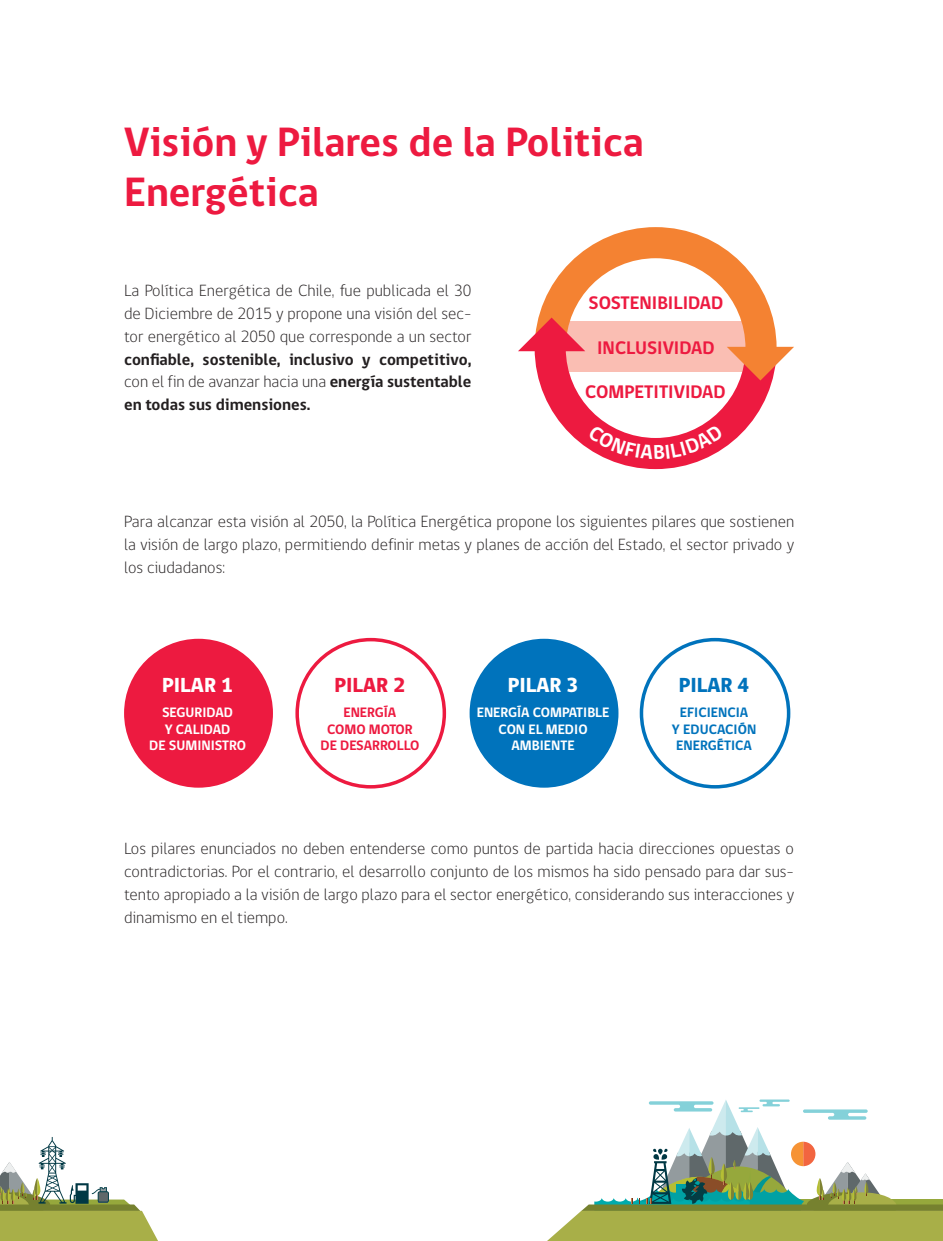
<style>
.page{position:relative;width:943px;height:1241px;background:#fff}
.page>*{position:absolute;margin:0;border:0;box-sizing:border-box;transform-origin:0 0}
.t1{font:700 42px/50.4px "gob CL";color:#ed1a40}
.t2{font:800 20.82px "gob CL";color:#fff}
.t3{font:800 20.82px "gob CL";color:#ed1a40}
.t4{font:800 20.82px "gob CL";color:#0073bc}
.t5{font:700 18.72px "gob CL";color:#ed1a40}
.t6{font:300 16.62px/22.8px "gob CL";color:#231f20;text-align:justify}
.t7{font:700 16.62px/22.8px "gob CL";color:#231f20;text-align:justify}
.t8{font:700 14px/16.8px "gob CL";color:#fff;text-align:center}
.t9{font:700 14px/16.8px "gob CL";color:#0073bc;text-align:center}
.t10{font:700 14px/16.8px "gob CL";color:#ed1a40;text-align:center}
.s1{font-weight:300}
</style>
<div class="page">
<svg style="left:548px;top:1099px;width:395px;height:141px"></svg>
<svg style="left:0;top:1137px;width:158px;height:103px"></svg>
<div style="left:125px;top:639px;width:147px;height:147px;background:#ed1a40;border-radius:50%"></div>
<div style="left:470px;top:639px;width:147px;height:147px;background:#0073bc;border-radius:50%"></div>
<div style="left:295px;top:637px;width:151px;height:151px;border:4px solid #ed1a40;border-radius:50%"></div>
<div style="left:639px;top:637px;width:151px;height:151px;border:4px solid #0073bc;border-radius:50%"></div>
<svg style="left:518px;top:227px;width:276px;height:243px"></svg>
<h1 class="t1" style="left:124px;top:117px;width:521px">Visión y Pilares de la Politica<br>Energética</h1>
<p class="t6" style="left:124px;top:280px;width:349px">La Política Energética de Chile, fue publicada el 30 de Diciembre de 2015 y propone una visión del sec&shy;tor energético al 2050 que corresponde a un sector</p>
<p class="t7" style="left:124px;top:348px;width:349px">confiable, sostenible, inclusivo y competitivo, <span class="s1">con el fin de avanzar hacia una</span> energía sustentable en todas sus dimensiones.</p>
<p class="t5" style="left:588px;top:290px;width:136px">SOSTENIBILIDAD</p>
<p class="t5" style="left:597px;top:334px;width:119px">INCLUSIVIDAD</p>
<p class="t5" style="left:585px;top:379px;width:142px">COMPETITIVIDAD</p>
<p class="t6" style="left:124px;top:510px;width:671px">Para alcanzar esta visión al 2050, la Política Energética propone los siguientes pilares que sostienen la visión de largo plazo, permitiendo definir metas y planes de acción del Estado, el sector privado y los ciudadanos:</p>
<p class="t2" style="left:162px;top:671px;width:72px">PILAR 1</p>
<p class="t8" style="left:149px;top:704px;width:98px">SEGURIDAD<br>Y CALIDAD<br>DE SUMINISTRO</p>
<p class="t3" style="left:334px;top:671px;width:72px">PILAR 2</p>
<p class="t10" style="left:320px;top:704px;width:100px">ENERGÍA<br>COMO MOTOR<br>DE DESARROLLO</p>
<p class="t2" style="left:507px;top:671px;width:72px">PILAR 3</p>
<p class="t8" style="left:476px;top:704px;width:134px">ENERGÍA COMPATIBLE<br>CON EL MEDIO<br>AMBIENTE</p>
<p class="t4" style="left:678px;top:671px;width:72px">PILAR 4</p>
<p class="t9" style="left:672px;top:704px;width:86px">EFICIENCIA<br>Y EDUCACIÓN<br>ENERGÉTICA</p>
<p class="t6" style="left:124px;top:837px;width:671px">Los pilares enunciados no deben entenderse como puntos de partida hacia direcciones opuestas o contradictorias. Por el contrario, el desarrollo conjunto de los mismos ha sido pensado para dar sus&shy;tento apropiado a la visión de largo plazo para el sector energético, considerando sus interacciones y dinamismo en el tiempo.</p>
</div>
